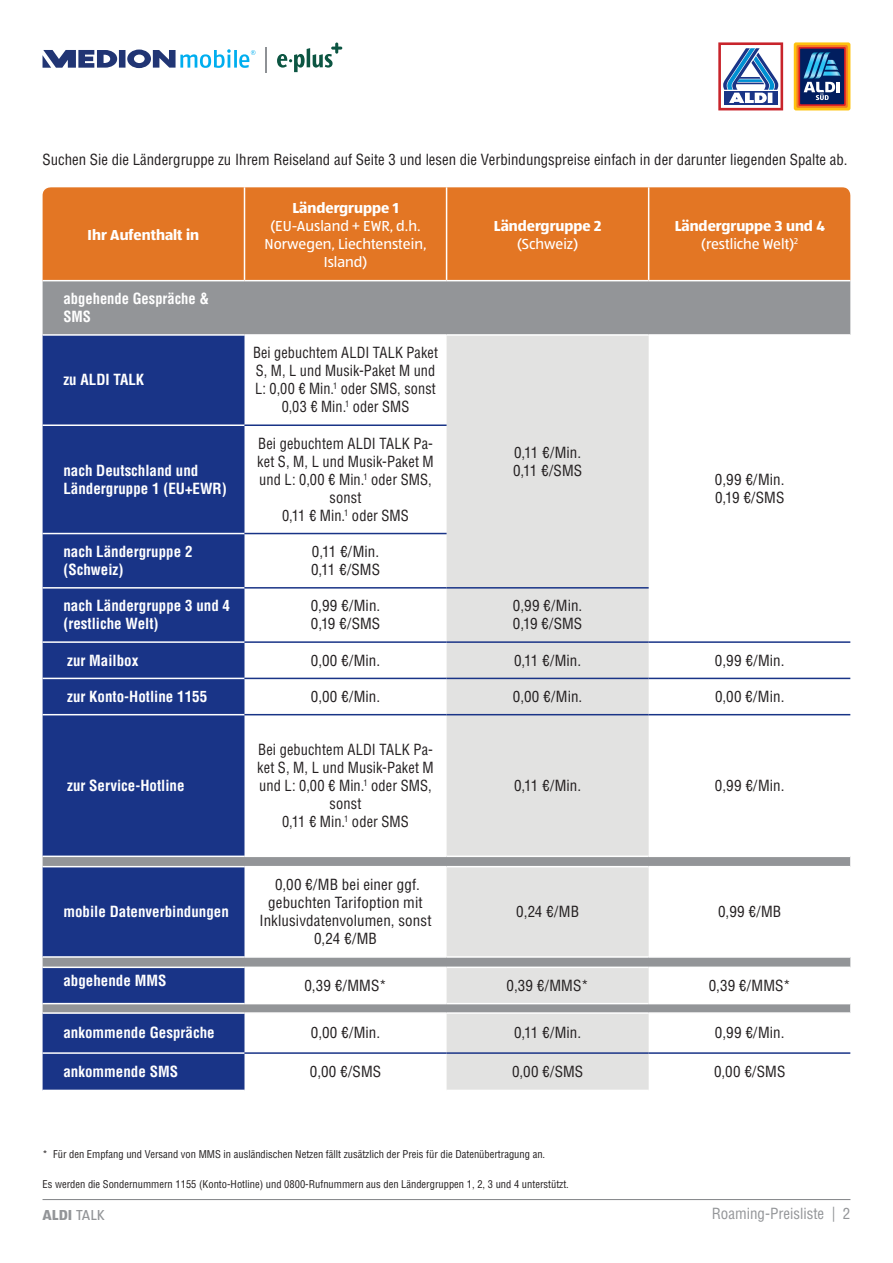
<style>
.page{position:relative;width:893px;height:1263px;background:#fff}
.page>*{position:absolute;margin:0;border:0;box-sizing:border-box;transform-origin:0 0}
.t1{font:condensed 15px/18px "Helvetica LT Pro";letter-spacing:.005em;color:#231f20}
.t2{font:700 condensed 15px/18px "Helvetica LT Pro";color:#fff}
.t3{font:condensed 15px/18px "Helvetica LT Pro";letter-spacing:.005em;color:#231f20;text-align:center;scale:.96 1}
.t4{font:condensed 15px/18px "Helvetica LT Pro";letter-spacing:.005em;color:#231f20;text-align:center;scale:.95 1}
.t5{font:700 15px/18px "ALDISUEDOT";color:#fff;text-align:center}
.t6{font:15px/18px "ALDISUEDOT";color:#fff;text-align:center}
.t7{font:condensed 15px "Helvetica LT Pro";color:#939598}
.t8{font:700 15px "ALDISUEDOT";color:#939598}
.t9{font:condensed 10.5px "Helvetica LT Pro";color:#231f20}
.s1{font-weight:400}
</style>
<div class="page">
<hr style="left:43px;top:1199px;width:807px;height:1px;background:#808285">
<svg style="left:277px;top:43px;width:65px;height:29px"></svg>
<svg style="left:43px;top:49px;width:212px;height:19px"></svg>
<svg style="left:265px;top:47px;width:1px;height:26px"></svg>
<div style="left:794px;top:42px;width:56px;height:68px;background:#fec210;border-radius:2px"></div>
<div style="left:796px;top:45px;width:52px;height:63px;background:#f47d21;border-radius:2px"></div>
<div style="left:798px;top:47px;width:48px;height:59px;background:linear-gradient(to bottom,#c51a28,#c61a28)"></div>
<div style="left:800px;top:49px;width:44px;height:55px;background:#011e5f"></div>
<svg style="left:803px;top:52px;width:38px;height:48px"></svg>
<svg style="left:718px;top:42px;width:65px;height:68px"></svg>
<div style="left:43px;top:187px;width:807px;height:93px;background:#e37624"></div>
<div style="left:43px;top:281px;width:807px;height:53px;background:#939598"></div>
<div style="left:43px;top:336px;width:201px;height:754px;background:#193487"></div>
<div style="left:447px;top:336px;width:202px;height:754px;background:#e2e2e1"></div>
<svg style="left:43px;top:857px;width:807px;height:155px"></svg>
<hr style="left:244px;top:187px;width:1px;height:93px;background:#fff">
<hr style="left:446px;top:187px;width:1px;height:93px;background:#fff">
<hr style="left:648px;top:187px;width:1px;height:93px;background:#fff">
<hr style="left:43px;top:424px;width:201px;height:2px;background:#fff">
<hr style="left:43px;top:533px;width:201px;height:1px;background:#fff">
<hr style="left:43px;top:587px;width:201px;height:2px;background:#fff">
<hr style="left:43px;top:641px;width:201px;height:2px;background:#fff">
<hr style="left:43px;top:678px;width:201px;height:1px;background:#fff">
<hr style="left:43px;top:714px;width:201px;height:1px;background:#fff">
<hr style="left:43px;top:1052px;width:201px;height:2px;background:#fff">
<hr style="left:244px;top:424px;width:203px;height:2px;background:#193487">
<hr style="left:244px;top:533px;width:203px;height:1px;background:#193487">
<hr style="left:244px;top:587px;width:203px;height:2px;background:#193487">
<hr style="left:447px;top:587px;width:202px;height:2px;background:#193487">
<hr style="left:244px;top:641px;width:203px;height:2px;background:#193487">
<hr style="left:447px;top:641px;width:202px;height:2px;background:#193487">
<hr style="left:649px;top:641px;width:201px;height:2px;background:#193487">
<hr style="left:244px;top:678px;width:203px;height:1px;background:#193487">
<hr style="left:447px;top:678px;width:202px;height:1px;background:#193487">
<hr style="left:649px;top:678px;width:201px;height:1px;background:#193487">
<hr style="left:244px;top:714px;width:203px;height:1px;background:#193487">
<hr style="left:447px;top:714px;width:202px;height:1px;background:#193487">
<hr style="left:649px;top:714px;width:201px;height:1px;background:#193487">
<hr style="left:244px;top:1052px;width:203px;height:2px;background:#193487">
<hr style="left:447px;top:1052px;width:202px;height:2px;background:#193487">
<hr style="left:649px;top:1052px;width:201px;height:2px;background:#193487">
<hr style="left:43px;top:855px;width:201px;height:2px;background:#fff">
<hr style="left:447px;top:855px;width:202px;height:2px;background:#fff">
<hr style="left:43px;top:866px;width:201px;height:1px;background:#fff">
<hr style="left:244px;top:866px;width:203px;height:1px;background:#fff">
<hr style="left:447px;top:866px;width:202px;height:1px;background:#fff">
<hr style="left:649px;top:866px;width:201px;height:1px;background:#fff">
<hr style="left:43px;top:1003px;width:201px;height:1px;background:#fff">
<hr style="left:244px;top:1003px;width:203px;height:1px;background:#fff">
<hr style="left:447px;top:1003px;width:202px;height:1px;background:#fff">
<hr style="left:649px;top:1003px;width:201px;height:1px;background:#fff">
<hr style="left:43px;top:1012px;width:201px;height:2px;background:#fff">
<hr style="left:447px;top:1012px;width:202px;height:2px;background:#fff">
<hr style="left:43px;top:966px;width:201px;height:2px;background:#fff">
<hr style="left:244px;top:966px;width:203px;height:2px;background:#fff">
<hr style="left:447px;top:966px;width:202px;height:2px;background:#fff">
<hr style="left:649px;top:966px;width:201px;height:2px;background:#fff">
<hr style="left:43px;top:956px;width:201px;height:2px;background:#fff">
<hr style="left:244px;top:956px;width:203px;height:2px;background:#fff">
<hr style="left:447px;top:956px;width:202px;height:2px;background:#fff">
<hr style="left:649px;top:956px;width:201px;height:2px;background:#fff">
<p class="t1" style="left:43px;top:151px;width:807px">Suchen Sie die Ländergruppe zu Ihrem Reiseland auf Seite 3 und lesen die Verbindungspreise einfach in der darunter liegenden Spalte ab.</p>
<p class="t5" style="left:88px;top:225px;width:113px">Ihr Aufenthalt in</p>
<p class="t2" style="left:63px;top:289px;width:147px">abgehende Gespräche &amp;<br>SMS</p>
<p class="t2" style="left:63px;top:371px;width:82px">zu ALDI TALK</p>
<p class="t2" style="left:63px;top:461px;width:165px">nach Deutschland und<br>Ländergruppe 1 (EU+EWR)</p>
<p class="t5" style="left:293px;top:198px;width:108px">Ländergruppe 1</p>
<p class="t6" style="left:265px;top:216px;width:163px">(EU-Ausland + EWR, d.h.<br>Norwegen, Liechtenstein,<br>Island)</p>
<p class="t5" style="left:494px;top:216px;width:109px">Ländergruppe 2</p>
<p class="t6" style="left:517px;top:234px;width:63px">(Schweiz)</p>
<p class="t4" style="left:253px;top:344px;width:196px">Bei gebuchtem ALDI TALK Paket<br>S, M, L und Musik-Paket M und<br>L: 0,00 € Min.<sup>1</sup> oder SMS, sonst<br>0,03 € Min.<sup>1</sup> oder SMS</p>
<p class="t3" style="left:257px;top:434px;width:185px">Bei gebuchtem ALDI TALK Pa&shy;ket S, M, L und Musik-Paket M und L: 0,00 € Min.<sup>1</sup> oder SMS, sonst<br>0,11 € Min.<sup>1</sup> oder SMS</p>
<p class="t1" style="left:513px;top:443px;width:71px">0,11 €/Min.<br>0,11 €/SMS</p>
<p class="t5" style="left:675px;top:216px;width:151px">Ländergruppe 3 und 4 <span class="s1">(restliche Welt)</span><sup>2</sup></p>
<p class="t1" style="left:715px;top:470px;width:71px">0,99 €/Min.<br>0,19 €/SMS</p>
<p class="t2" style="left:63px;top:542px;width:131px">nach Ländergruppe 2 (Schweiz)</p>
<p class="t1" style="left:311px;top:542px;width:71px">0,11 €/Min.<br>0,11 €/SMS</p>
<p class="t2" style="left:63px;top:596px;width:168px">nach Ländergruppe 3 und 4 (restliche Welt)</p>
<p class="t1" style="left:311px;top:597px;width:71px">0,99 €/Min.<br>0,19 €/SMS</p>
<p class="t1" style="left:513px;top:597px;width:71px">0,99 €/Min.<br>0,19 €/SMS</p>
<p class="t2" style="left:67px;top:651px;width:73px">zur Mailbox</p>
<p class="t1" style="left:311px;top:651px;width:71px">0,00 €/Min.</p>
<p class="t1" style="left:514px;top:651px;width:69px">0,11 €/Min.</p>
<p class="t1" style="left:715px;top:651px;width:71px">0,99 €/Min.</p>
<p class="t2" style="left:67px;top:687px;width:142px">zur Konto-Hotline 1155</p>
<p class="t1" style="left:311px;top:687px;width:71px">0,00 €/Min.</p>
<p class="t1" style="left:513px;top:687px;width:71px">0,00 €/Min.</p>
<p class="t1" style="left:715px;top:687px;width:71px">0,00 €/Min.</p>
<p class="t2" style="left:67px;top:776px;width:119px">zur Service-Hotline</p>
<p class="t2" style="left:63px;top:902px;width:167px">mobile Datenverbindungen</p>
<p class="t3" style="left:257px;top:740px;width:185px">Bei gebuchtem ALDI TALK Pa&shy;ket S, M, L und Musik-Paket M und L: 0,00 € Min.<sup>1</sup> oder SMS, sonst<br>0,11 € Min.<sup>1</sup> oder SMS</p>
<p class="t1" style="left:260px;top:876px;width:173px;text-align:center">0,00 €/MB bei einer ggf. gebuchten Tarifoption mit<br>Inklusivdatenvolumen, sonst<br>0,24 €/MB</p>
<p class="t1" style="left:514px;top:776px;width:69px">0,11 €/Min.</p>
<p class="t1" style="left:715px;top:776px;width:71px">0,99 €/Min.</p>
<p class="t1" style="left:516px;top:903px;width:64px">0,24 €/MB</p>
<p class="t1" style="left:718px;top:903px;width:65px">0,99 €/MB</p>
<p class="t2" style="left:63px;top:971px;width:104px">abgehende MMS</p>
<p class="t1" style="left:304px;top:976px;width:84px">0,39 €/MMS*</p>
<p class="t1" style="left:507px;top:976px;width:84px">0,39 €/MMS*</p>
<p class="t1" style="left:709px;top:976px;width:84px">0,39 €/MMS*</p>
<p class="t2" style="left:63px;top:1023px;width:153px">ankommende Gespräche</p>
<p class="t1" style="left:311px;top:1024px;width:71px">0,00 €/Min.</p>
<p class="t1" style="left:514px;top:1024px;width:69px">0,11 €/Min.</p>
<p class="t1" style="left:715px;top:1024px;width:71px">0,99 €/Min.</p>
<p class="t2" style="left:63px;top:1062px;width:116px">ankommende SMS</p>
<p class="t1" style="left:310px;top:1062px;width:73px">0,00 €/SMS</p>
<p class="t1" style="left:512px;top:1062px;width:73px">0,00 €/SMS</p>
<p class="t1" style="left:714px;top:1062px;width:73px">0,00 €/SMS</p>
<p class="t9" style="left:43px;top:1148px;width:504px">* Für den Empfang und Versand von MMS in ausländischen Netzen fällt zusätzlich der Preis für die Datenübertragung an.</p>
<p class="t9" style="left:43px;top:1177px;width:528px">Es werden die Sondernummern 1155 (Konto-Hotline) und 0800-Rufnummern aus den Ländergruppen 1, 2, 3 und 4 unterstützt.</p>
<p class="t8" style="left:43px;top:1204px;width:64px">ALDI <span class="s1">TALK</span></p>
<p class="t7" style="left:712px;top:1204px;width:140px">Roaming-Preisliste | 2</p>
</div>
